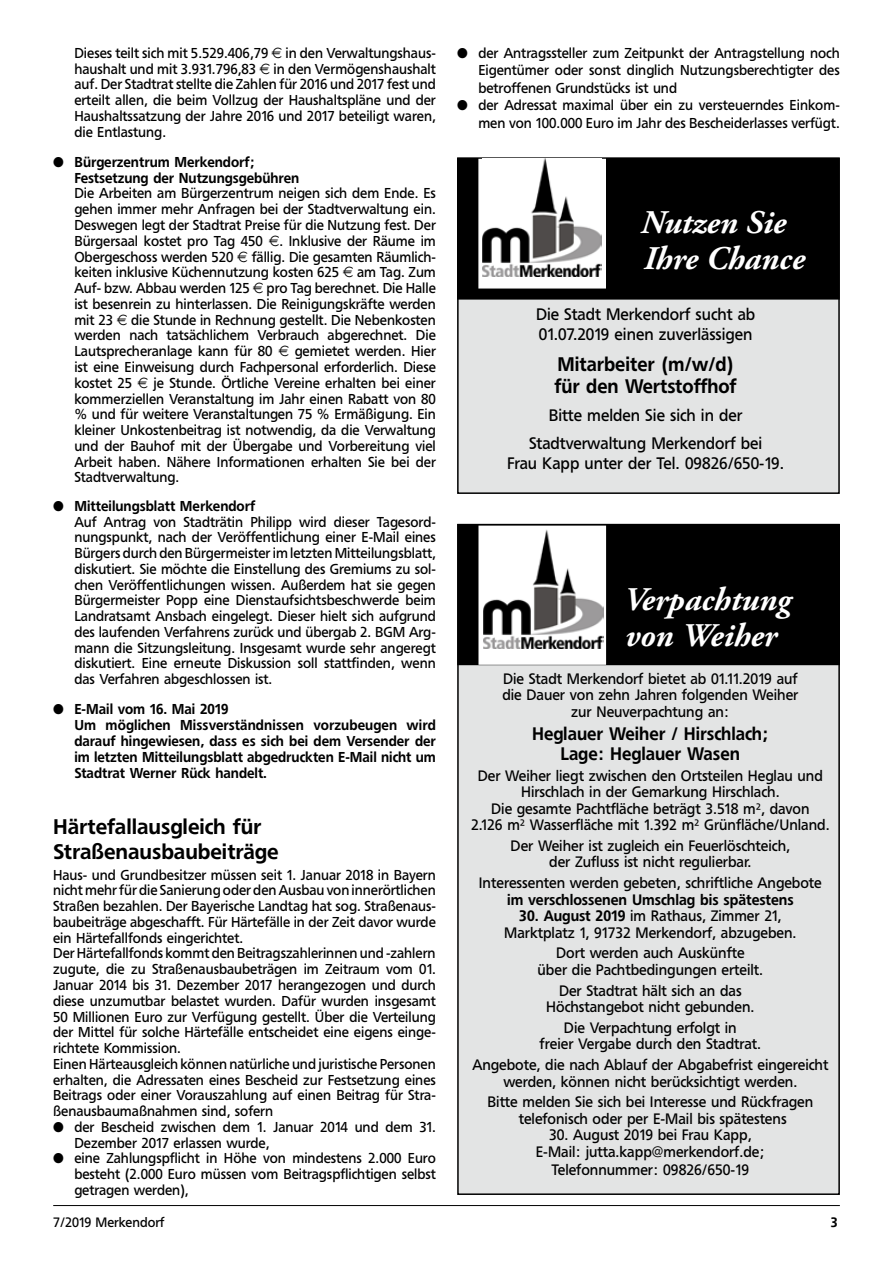
<style>
.page{position:relative;width:893px;height:1263px;background:#fff}
.page>*{position:absolute;margin:0;border:0;box-sizing:border-box;transform-origin:0 0}
.t1{font:italic 700 33px/36px "Adobe Garamond Pro";color:#fff}
.t2{font:500 21px/25.2px "Freeborn SB";color:#000}
.t3{font:500 19.5px/22.5px "Freeborn SB";color:#000;scale:.95 1}
.t4{font:500 18px/19.5px "Freeborn SB";color:#000;text-align:center;scale:.95 1}
.t5{font:16.5px/19.5px "Freeborn SB";color:#000;scale:.95 1}
.t6{font:15px/16.5px "Freeborn SB";color:#000;text-align:center;scale:.95 1}
.t7{font:500 15px "Freeborn SB";color:#000;scale:.95 1}
.t8{font:14.25px/15.8px "Freeborn SB";color:#000;text-align:justify;scale:.95 1}
.t9{font:500 14.25px/15.8px "Freeborn SB";color:#000;scale:.95 1}
.t10{font:13.5px "Freeborn SB";color:#000;scale:.95 1}
.t11{font:500 13.5px "Freeborn SB";color:#000;scale:.95 1}
.s1{font-family:"Euro Sans EF One"}
.s2{font-weight:500}
</style>
<div class="page">
<hr style="left:53px;top:1205px;width:787px;height:1px;background:#000">
<div style="left:458px;top:525px;width:381px;height:669px;background:#e3e4e4"></div>
<div style="left:458px;top:525px;width:381px;height:139px;background:#000"></div>
<div style="left:457px;top:524px;width:383px;height:141px;border:2px solid #000"></div>
<div style="left:478px;top:526px;width:128px;height:139px;background:#fff;border:2px solid #fff"></div>
<img style="left:483px;top:530px;width:120px;height:118px">
<div style="left:458px;top:158px;width:381px;height:335px;background:#e3e4e4"></div>
<div style="left:458px;top:158px;width:381px;height:141px;background:#000"></div>
<div style="left:457px;top:158px;width:383px;height:142px;border:2px solid #000"></div>
<div style="left:478px;top:159px;width:128px;height:130px;background:#fff;border:2px solid #fff"></div>
<img style="left:482px;top:158px;width:120px;height:119px">
<p class="t8" style="left:74px;top:45px;width:382px">Dieses teilt sich mit 5.529.406,79 <span class="s1">0</span> in den Verwaltungshaus&shy;haushalt und mit 3.931.796,83 <span class="s1">0</span> in den Vermögenshaushalt auf. Der Stadtrat stellte die Zahlen für 2016 und 2017 fest und erteilt allen, die beim Vollzug der Haushaltspläne und der Haushaltssatzung der Jahre 2016 und 2017 beteiligt waren, die Entlastung.</p>
<p class="t9" style="left:74px;top:154px;width:238px;text-indent:-21px">● Bürgerzentrum Merkendorf;<br>Festsetzung der Nutzungsgebühren</p>
<p class="t8" style="left:74px;top:186px;width:382px">Die Arbeiten am Bürgerzentrum neigen sich dem Ende. Es gehen immer mehr Anfragen bei der Stadtverwaltung ein.<br>Deswegen legt der Stadtrat Preise für die Nutzung fest. Der Bürgersaal kostet pro Tag 450 <span class="s1">0</span>. Inklusive der Räume im Obergeschoss werden 520 <span class="s1">0</span> fällig. Die gesamten Räumlich&shy;keiten inklusive Küchennutzung kosten 625 <span class="s1">0</span> am Tag. Zum Auf- bzw. Abbau werden 125 <span class="s1">0</span> pro Tag berechnet. Die Halle ist besenrein zu hinterlassen. Die Reinigungskräfte werden mit 23 <span class="s1">0</span> die Stunde in Rechnung gestellt. Die Nebenkosten werden nach tatsächlichem Verbrauch abgerechnet. Die Lautsprecheranlage kann für 80 <span class="s1">0</span> gemietet werden. Hier ist eine Einweisung durch Fachpersonal erforderlich. Diese kostet 25 <span class="s1">0</span> je Stunde. Örtliche Vereine erhalten bei einer kommerziellen Veranstaltung im Jahr einen Rabatt von 80 % und für weitere Veranstaltungen 75 % Ermäßigung. Ein kleiner Unkostenbeitrag ist notwendig, da die Verwaltung und der Bauhof mit der Übergabe und Vorbereitung viel Arbeit haben. Nähere Informationen erhalten Sie bei der Stadtverwaltung.</p>
<p class="t8" style="left:74px;top:498px;width:382px;text-align:left;text-indent:-21px">● <span class="s2">Mitteilungsblatt Merkendorf<br></span>Auf Antrag von Stadträtin Philipp wird dieser Tagesord&shy;nungspunkt, nach der Veröffentlichung einer E-Mail eines Bürgers durch den Bürgermeister im letzten Mitteilungsblatt, diskutiert. Sie möchte die Einstellung des Gremiums zu sol&shy;chen Veröffentlichungen wissen. Außerdem hat sie gegen Bürgermeister Popp eine Dienstaufsichtsbeschwerde beim Landratsamt Ansbach eingelegt. Dieser hielt sich aufgrund des laufenden Verfahrens zurück und übergab 2. BGM Arg&shy;mann die Sitzungsleitung. Insgesamt wurde sehr angeregt diskutiert. Eine erneute Diskussion soll stattfinden, wenn das Verfahren abgeschlossen ist.</p>
<p class="t9" style="left:74px;top:701px;width:382px;text-indent:-21px">● E-Mail vom 16. Mai 2019<br>Um möglichen Missverständnissen vorzubeugen wird darauf hingewiesen, dass es sich bei dem Versender der im letzten Mitteilungsblatt abgedruckten E-Mail nicht um Stadtrat Werner Rück handelt.</p>
<h2 class="t2" style="left:53px;top:814px;width:227px">Härtefallausgleich für<br>Straßenausbaubeiträge</h2>
<p class="t8" style="left:53px;top:867px;width:404px;text-align:left">Haus- und Grundbesitzer müssen seit 1. Januar 2018 in Bayern nicht mehr für die Sanierung oder den Ausbau von innerörtlichen Straßen bezahlen. Der Bayerische Landtag hat sog. Straßenaus&shy;baubeiträge abgeschafft. Für Härtefälle in der Zeit davor wurde ein Härtefallfonds eingerichtet.<br>Der Härtefallfonds kommt den Beitragszahlerinnen und -zahlern zugute, die zu Straßenausbaubeträgen im Zeitraum vom 01.<br>Januar 2014 bis 31. Dezember 2017 herangezogen und durch diese unzumutbar belastet wurden. Dafür wurden insgesamt 50 Millionen Euro zur Verfügung gestellt. Über die Verteilung der Mittel für solche Härtefälle entscheidet eine eigens einge&shy;richtete Kommission.<br>Einen Härteausgleich können natürliche und juristische Personen erhalten, die Adressaten eines Bescheid zur Festsetzung eines Beitrags oder einer Vorauszahlung auf einen Beitrag für Stra&shy;ßenausbaumaßnahmen sind, sofern</p>
<p class="t8" style="left:74px;top:1119px;width:382px;text-indent:-21px">● der Bescheid zwischen dem 1. Januar 2014 und dem 31.<br>Dezember 2017 erlassen wurde,</p>
<p class="t8" style="left:74px;top:1150px;width:382px;text-indent:-21px">● eine Zahlungspflicht in Höhe von mindestens 2.000 Euro besteht (2.000 Euro müssen vom Beitragspflichtigen selbst getragen werden),</p>
<p class="t8" style="left:478px;top:44px;width:382px;line-height:17.4px;text-indent:-21px">● der Antragssteller zum Zeitpunkt der Antragstellung noch Eigentümer oder sonst dinglich Nutzungsberechtigter des betroffenen Grundstücks ist und</p>
<p class="t8" style="left:457px;top:96px;width:404px;line-height:17.4px;text-align:right">● der Adressat maximal über ein zu versteuerndes Einkom&shy;men von 100.000 Euro im Jahr des Bescheiderlasses verfügt.</p>
<h1 class="t1" style="left:641px;top:205px;width:166px">Nutzen Sie<br>Ihre Chance</h1>
<p class="t5" style="left:536px;top:305px;width:232px">Die Stadt Merkendorf sucht ab<br>01.07.2019 einen zuverlässigen</p>
<h3 class="t3" style="left:555px;top:353px;width:193px">Mitarbeiter (m/w/d) für den Wertstoffhof</h3>
<p class="t5" style="left:529px;top:402px;width:247px;line-height:28px;text-align:center">Bitte melden Sie sich in der<br>Stadtverwaltung Merkendorf bei</p>
<p class="t5" style="left:507px;top:453px;width:293px">Frau Kapp unter der Tel. 09826/650-19.</p>
<h1 class="t1" style="left:624px;top:583px;width:169px">Verpachtung von Weiher</h1>
<p class="t6" style="left:502px;top:670px;width:313px">Die Stadt Merkendorf bietet ab 01.11.2019 auf die Dauer von zehn Jahren folgenden Weiher zur Neuverpachtung an:</p>
<p class="t4" style="left:532px;top:724px;width:251px">Heglauer Weiher / Hirschlach;<br>Lage: Heglauer Wasen</p>
<p class="t6" style="left:471px;top:767px;width:379px">Der Weiher liegt zwischen den Ortsteilen Heglau und Hirschlach in der Gemarkung Hirschlach.<br>Die gesamte Pachtfläche beträgt 3.518 m², davon<br>2.126 m² Wasserfläche mit 1.392 m² Grünfläche/Unland.</p>
<p class="t6" style="left:511px;top:837px;width:296px">Der Weiher ist zugleich ein Feuerlöschteich, der Zufluss ist nicht regulierbar.</p>
<p class="t6" style="left:479px;top:875px;width:362px">Interessenten werden gebeten, schriftliche Angebote</p>
<p class="t7" style="left:507px;top:891px;width:303px">im verschlossenen Umschlag bis spätestens</p>
<p class="t6" style="left:504px;top:908px;width:309px"><span class="s2">30. August 2019</span> im Rathaus, Zimmer 21,<br>Marktplatz 1, 91732 Merkendorf, abzugeben.</p>
<p class="t6" style="left:538px;top:945px;width:239px">Dort werden auch Auskünfte<br>über die Pachtbedingungen erteilt.</p>
<p class="t6" style="left:546px;top:982px;width:221px">Der Stadtrat hält sich an das<br>Höchstangebot nicht gebunden.</p>
<p class="t6" style="left:540px;top:1019px;width:235px">Die Verpachtung erfolgt in<br>freier Vergabe durch den Stadtrat.</p>
<p class="t6" style="left:472px;top:1057px;width:376px">Angebote, die nach Ablauf der Abgabefrist eingereicht werden, können nicht berücksichtigt werden.</p>
<p class="t6" style="left:487px;top:1094px;width:344px">Bitte melden Sie sich bei Interesse und Rückfragen telefonisch oder per E-Mail bis spätestens</p>
<p class="t6" style="left:536px;top:1127px;width:243px">30. August 2019 bei Frau Kapp,<br>E-Mail: jutta.kapp@merkendorf.de;</p>
<p class="t6" style="left:551px;top:1161px;width:210px">Telefonnummer: 09826/650-19</p>
<p class="t10" style="left:53px;top:1215px;width:119px">7/2019 Merkendorf</p>
<p class="t11" style="left:831px;top:1215px;width:9px">3</p>
</div>
